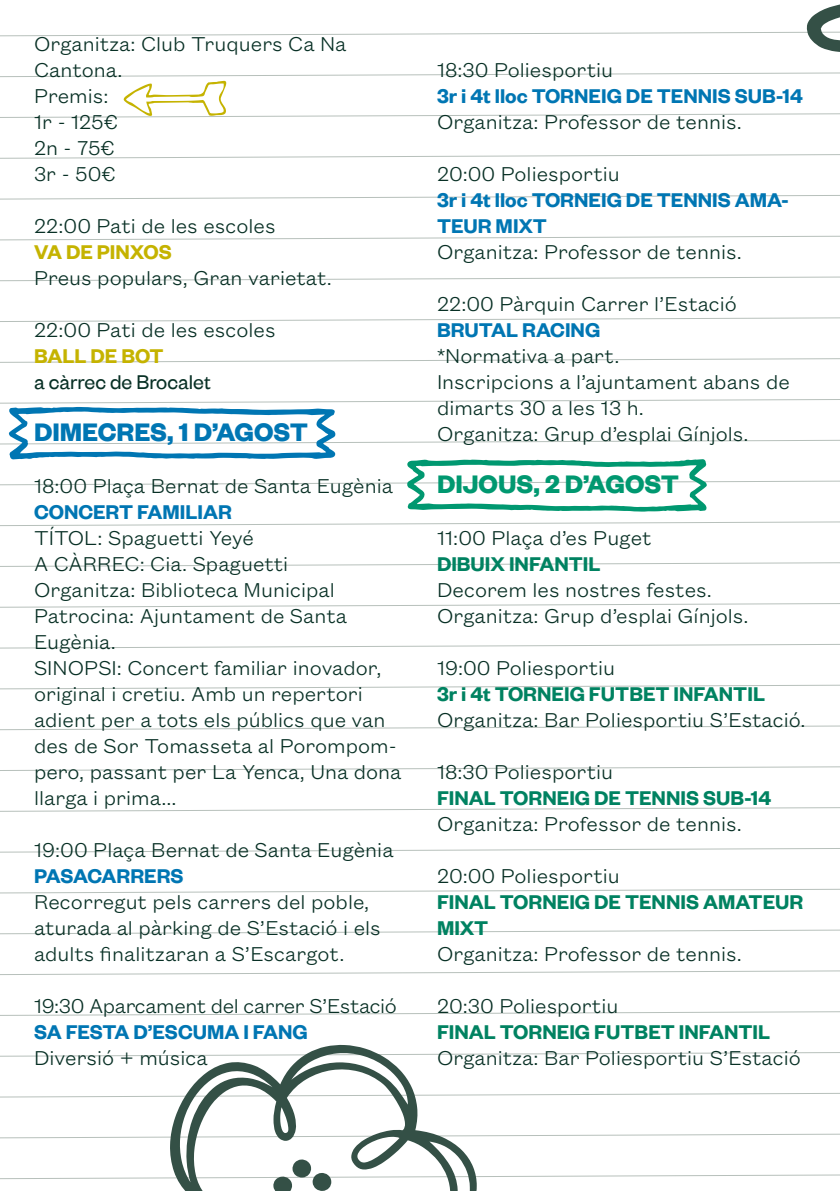
<style>
.page{position:relative;width:840px;height:1191px;background:#fff}
.page>*{position:absolute;margin:0;border:0;box-sizing:border-box;transform-origin:0 0}
.t1{font:700 28px "Founders Grotesk";color:#0076b3}
.t2{font:700 28px "Founders Grotesk";color:#009870}
.t3{font:300 22px/26px "Founders Grotesk Text";color:#083025}
.t4{font:600 22px/26px "Founders Grotesk";color:#0076b3}
.t5{font:600 22px/26px "Founders Grotesk";color:#008261}
.t6{font:300 22px "Founders Grotesk Text";letter-spacing:-.02em;color:#083025}
.t7{font:600 22px "Founders Grotesk";color:#c5b300}
.t8{font:22px "Founders Grotesk";color:#083025}
</style>
<div class="page">
<svg style="left:0;top:195px;width:839px;height:5px"></svg>
<svg style="left:0;top:235px;width:839px;height:6px"></svg>
<svg style="left:0;top:276px;width:839px;height:5px"></svg>
<svg style="left:0;top:317px;width:839px;height:5px"></svg>
<svg style="left:0;top:358px;width:839px;height:5px"></svg>
<svg style="left:0;top:562px;width:839px;height:5px"></svg>
<svg style="left:0;top:603px;width:839px;height:5px"></svg>
<svg style="left:0;top:644px;width:839px;height:4px"></svg>
<svg style="left:0;top:684px;width:839px;height:5px"></svg>
<svg style="left:0;top:725px;width:839px;height:5px"></svg>
<svg style="left:0;top:766px;width:839px;height:5px"></svg>
<svg style="left:0;top:807px;width:839px;height:5px"></svg>
<svg style="left:0;top:848px;width:839px;height:4px"></svg>
<svg style="left:0;top:888px;width:839px;height:5px"></svg>
<svg style="left:0;top:929px;width:839px;height:5px"></svg>
<svg style="left:0;top:970px;width:839px;height:5px"></svg>
<svg style="left:0;top:1011px;width:839px;height:5px"></svg>
<svg style="left:0;top:1052px;width:839px;height:4px"></svg>
<svg style="left:0;top:1093px;width:839px;height:4px"></svg>
<svg style="left:0;top:1133px;width:839px;height:5px"></svg>
<svg style="left:0;top:1174px;width:839px;height:5px"></svg>
<svg style="left:0;top:399px;width:839px;height:127px"></svg>
<svg style="left:141px;top:1044px;width:335px;height:147px"></svg>
<svg style="left:0;top:4px;width:839px;height:155px"></svg>
<p class="t3" style="left:34px;top:29px;width:314px">Organitza: Club Truquers Ca Na<br>Cantona.<br>Premis:<br>1r - 125€<br>2n - 75€<br>3r - 50€</p>
<p class="t3" style="left:34px;top:211px;width:243px">22:00 Pati de les escoles</p>
<p class="t7" style="left:34px;top:238px;width:139px">VA DE PINXOS</p>
<p class="t3" style="left:34px;top:263px;width:299px">Preus populars, Gran varietat.</p>
<p class="t3" style="left:34px;top:315px;width:243px">22:00 Pati de les escoles</p>
<p class="t7" style="left:34px;top:342px;width:131px">BALL DE BOT</p>
<p class="t8" style="left:34px;top:369px;width:178px">a càrrec de Brocalet</p>
<p class="t1" style="left:34px;top:414px;width:275px">DIMECRES, 1 D’AGOST</p>
<p class="t3" style="left:34px;top:471px;width:360px">18:00 Plaça Bernat de Santa Eugènia</p>
<p class="t4" style="left:34px;top:498px;width:199px">CONCERT FAMILIAR</p>
<p class="t3" style="left:34px;top:523px;width:369px">TÍTOL: Spaguetti Yeyé<br>A CÀRREC: Cia. Spaguetti<br>Organitza: Biblioteca Municipal<br>Patrocina: Ajuntament de Santa<br>Eugènia.<br>SINOPSI: Concert familiar inovador, original i cretiu. Amb un repertori adient per a tots els públics que van des de Sor Tomasseta al Porompom&shy;pero, passant per La Yenca, Una dona llarga i prima...</p>
<p class="t3" style="left:34px;top:835px;width:361px">19:00 Plaça Bernat de Santa Eugènia</p>
<p class="t4" style="left:34px;top:862px;width:151px">PASACARRERS</p>
<p class="t3" style="left:34px;top:887px;width:348px">Recorregut pels carrers del poble, aturada al pàrking de S’Estació i els adults finalitzaran a S’Escargot.</p>
<p class="t6" style="left:34px;top:991px;width:364px">19:30 Aparcament del carrer S’Estació</p>
<p class="t4" style="left:34px;top:1018px;width:275px">SA FESTA D’ESCUMA I FANG</p>
<p class="t3" style="left:34px;top:1043px;width:175px">Diversió + música</p>
<p class="t3" style="left:437px;top:55px;width:177px">18:30 Poliesportiu</p>
<p class="t4" style="left:437px;top:82px;width:367px">3r i 4t lloc TORNEIG DE TENNIS SUB-14</p>
<p class="t3" style="left:437px;top:107px;width:306px">Organitza: Professor de tennis.</p>
<p class="t3" style="left:437px;top:159px;width:184px">20:00 Poliesportiu</p>
<p class="t4" style="left:437px;top:186px;width:353px">3r i 4t lloc TORNEIG DE TENNIS AMA-<br>TEUR MIXT</p>
<p class="t3" style="left:437px;top:237px;width:306px">Organitza: Professor de tennis.</p>
<p class="t3" style="left:437px;top:289px;width:301px">22:00 Pàrquin Carrer l’Estació</p>
<p class="t4" style="left:437px;top:316px;width:165px">BRUTAL RACING</p>
<p class="t3" style="left:437px;top:341px;width:354px">*Normativa a part.<br>Inscripcions a l’ajuntament abans de dimarts 30 a les 13 h.<br>Organitza: Grup d’esplai Gínjols.</p>
<p class="t2" style="left:437px;top:466px;width:243px">DIJOUS, 2 D’AGOST</p>
<p class="t3" style="left:437px;top:523px;width:216px">11:00 Plaça d’es Puget</p>
<p class="t5" style="left:437px;top:550px;width:165px">DIBUIX INFANTIL</p>
<p class="t3" style="left:437px;top:575px;width:313px">Decorem les nostres festes.<br>Organitza: Grup d’esplai Gínjols.</p>
<p class="t3" style="left:437px;top:653px;width:180px">19:00 Poliesportiu</p>
<p class="t5" style="left:437px;top:680px;width:329px">3r i 4t TORNEIG FUTBET INFANTIL</p>
<p class="t3" style="left:437px;top:705px;width:369px">Organitza: Bar Poliesportiu S’Estació.</p>
<p class="t3" style="left:437px;top:757px;width:177px">18:30 Poliesportiu</p>
<p class="t5" style="left:437px;top:784px;width:335px">FINAL TORNEIG DE TENNIS SUB-14</p>
<p class="t3" style="left:437px;top:809px;width:306px">Organitza: Professor de tennis.</p>
<p class="t3" style="left:437px;top:861px;width:184px">20:00 Poliesportiu</p>
<p class="t5" style="left:437px;top:888px;width:367px">FINAL TORNEIG DE TENNIS AMATEUR<br>MIXT</p>
<p class="t3" style="left:437px;top:939px;width:306px">Organitza: Professor de tennis.</p>
<p class="t3" style="left:437px;top:991px;width:183px">20:30 Poliesportiu</p>
<p class="t5" style="left:437px;top:1018px;width:334px">FINAL TORNEIG FUTBET INFANTIL</p>
<p class="t3" style="left:437px;top:1043px;width:365px">Organitza: Bar Poliesportiu S’Estació</p>
</div>
